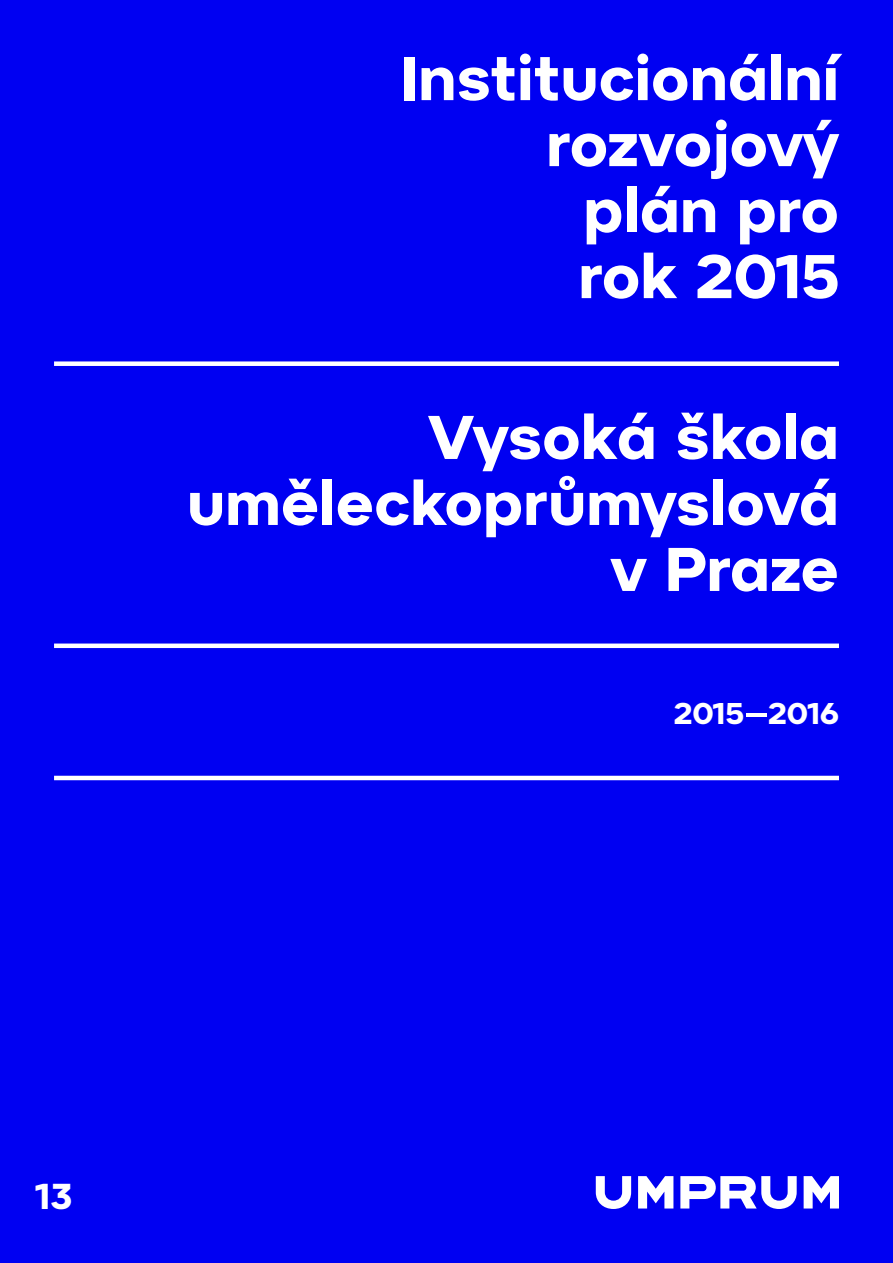
<style>
.page{position:relative;width:893px;height:1263px;background:#0000f2}
.page>*{position:absolute;margin:0;border:0;box-sizing:border-box;transform-origin:0 0}
.t1{font:700 61.5px/66px "Umprum";color:#fff;text-align:right}
.t2{font:700 36px "Umprum";color:#fff}
.t3{font:700 30px "Umprum";color:#fff}
</style>
<div class="page">
<svg style="left:804px;top:1176px;width:35px;height:32px"></svg>
<svg style="left:596px;top:1176px;width:201px;height:33px"></svg>
<div style="left:54px;top:361px;width:785px;height:5px;background:#fff"></div>
<div style="left:54px;top:643px;width:785px;height:5px;background:#fff"></div>
<hr style="left:54px;top:776px;width:785px;height:4px;background:#fff">
<p class="t1" style="left:401px;top:44px;width:440px">Institucionální rozvojový plán pro<br>rok 2015</p>
<p class="t1" style="left:187px;top:403px;width:653px">Vysoká škola uměleckoprůmyslová v Praze</p>
<p class="t3" style="left:674px;top:695px;width:167px">2015-2016</p>
<p class="t2" style="left:35px;top:1174px;width:39px">13</p>
</div>
